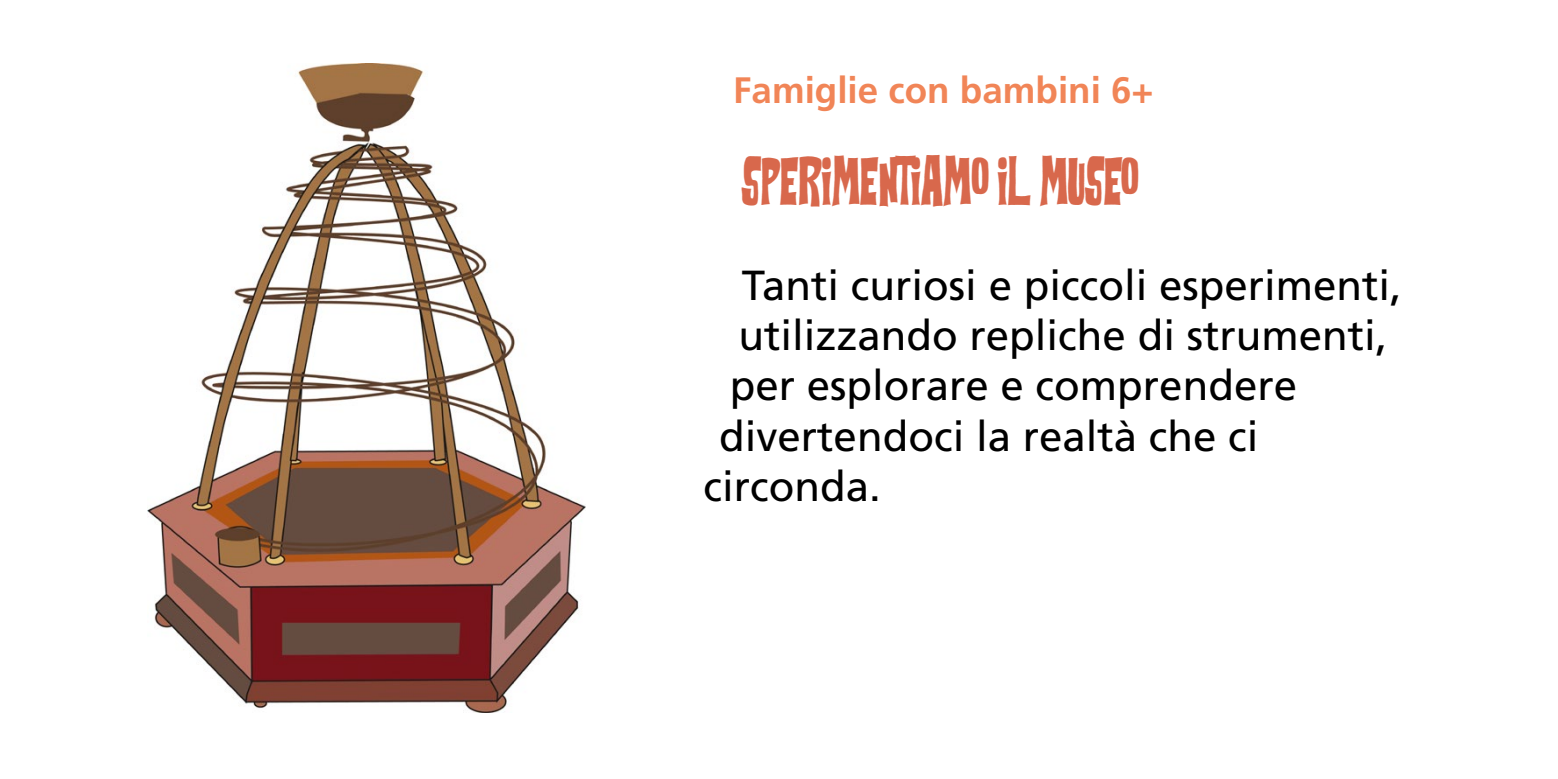
<style>
.page{position:relative;width:1558px;height:779px;background:#fff}
.page>*{position:absolute;margin:0;border:0;box-sizing:border-box;transform-origin:0 0}
.t1{font:42px "Frutiger";color:#000}
.t2{font:700 36.75px "Frutiger";color:#f18557}
.t3{font:26.25px "Flowers Kingdom";color:#d8684c}
</style>
<div class="page">
<img style="left:148px;top:63px;width:437px;height:649px">
<p class="t2" style="left:733px;top:69px;width:422px">Famiglie con bambini 6+</p>
<p class="t3" style="left:742px;top:181px;width:398px">SPERIMENTIAMO IL MUSEO</p>
<p class="t1" style="left:742px;top:260px;width:661px">Tanti curiosi e piccoli esperimenti,</p>
<p class="t1" style="left:738px;top:311px;width:650px">utilizzando repliche di strumenti,</p>
<p class="t1" style="left:730px;top:361px;width:569px">per esplorare e comprendere</p>
<p class="t1" style="left:719px;top:411px;width:541px">divertendoci la realtà che ci</p>
<p class="t1" style="left:703px;top:462px;width:179px">circonda.</p>
</div>
